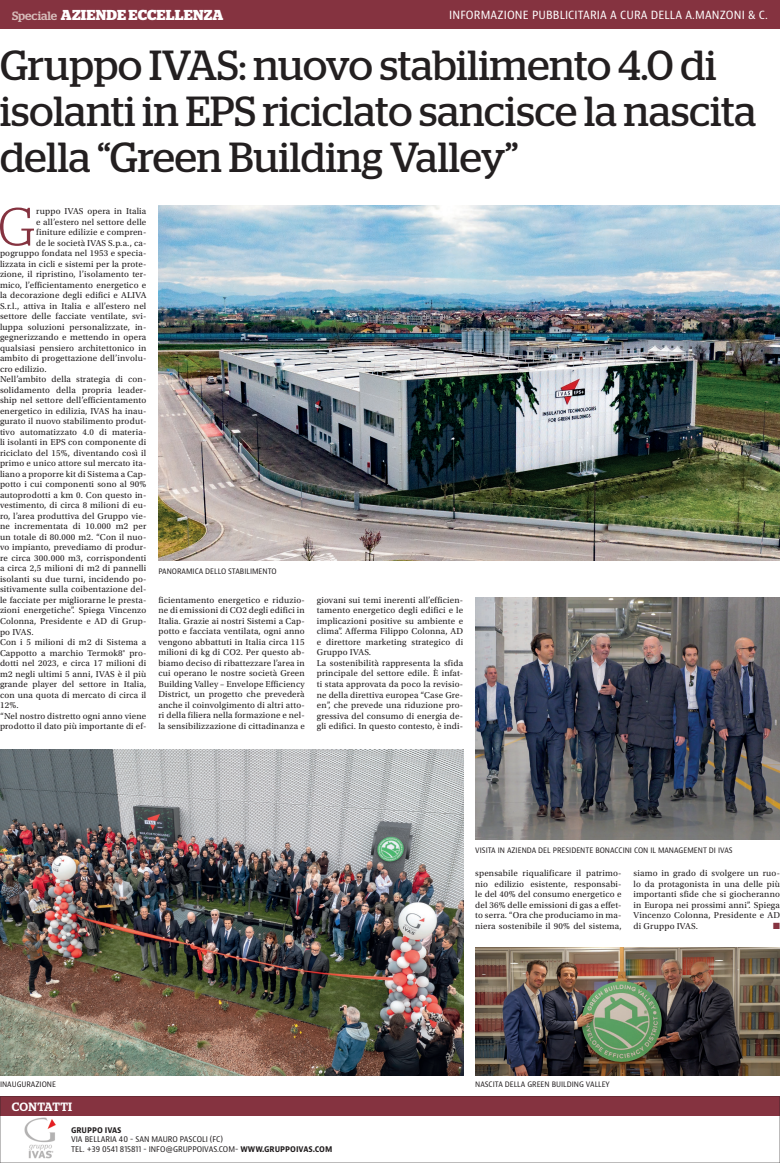
<style>
.page{position:relative;width:780px;height:1163px;background:#fff}
.page>*{position:absolute;margin:0;border:0;box-sizing:border-box;transform-origin:0 0}
.t1{font:300 54px "Stag";color:#853340}
.t2{font:42px/46px "Stag";color:#231f20}
.t3{font:700 14.4px "Stag";letter-spacing:.02em;color:#fff}
.t4{font:condensed 12px "Bernina Sans";letter-spacing:.01em;color:#fff}
.t5{font:500 12px "Stag";letter-spacing:.02em;color:#fff}
.t6{font:9px/10.5px "Utopia Std";letter-spacing:.02em;color:#231f20;text-align:justify}
.t7{font:9px "Zapf Dingbats ITC";color:#853340}
.t8{font:condensed 8.3px/9.4px "Bernina Sans";color:#231f20}
.t9{font:700 condensed 8.3px "Bernina Sans";color:#231f20}
.t10{font:condensed 8px "Bernina Sans";color:#231f20}
.s1{font-weight:500;font-size:12px;color:#d6bbb9}
.s2{font-weight:700}
</style>
<div class="page">
<div style="left:0;top:0;width:780px;height:29px;background:#853340"></div>
<svg style="left:0;top:1096px;width:780px;height:66px"></svg>
<div style="left:12px;top:1116px;width:134px;height:43px;background:#fff"></div>
<img style="left:24px;top:1117px;width:32px;height:42px">
<img style="left:158px;top:206px;width:622px;height:354px">
<img style="left:0;top:749px;width:463px;height:326px">
<img style="left:475px;top:597px;width:305px;height:242px">
<img style="left:475px;top:947px;width:305px;height:128px">
<h3 class="t3" style="left:12px;top:7px;width:213px"><span class="s1">Speciale</span> AZIENDE ECCELLENZA</h3>
<h3 class="t4" style="left:449px;top:7px;width:320px">INFORMAZIONE PUBBLICITARIA A CURA DELLA A.MANZONI &amp; C.</h3>
<h2 class="t2" style="left:0;top:41px;width:758px">Gruppo IVAS: nuovo stabilimento 4.0 di isolanti in EPS riciclato sancisce la nascita della “Green Building Valley”</h2>
<h1 class="t1" style="left:-2px;top:196px;width:39px">G</h1>
<p class="t6" style="left:36px;top:206px;width:112px">ruppo IVAS opera in Italia</p>
<p class="t6" style="left:36px;top:216px;width:112px">e all’estero nel settore delle</p>
<p class="t6" style="left:36px;top:227px;width:112px">finiture edilizie e compren-</p>
<p class="t6" style="left:36px;top:237px;width:112px">de le società IVAS S.p.a., ca-</p>
<p class="t6" style="left:0;top:248px;width:148px">pogruppo fondata nel 1953 e specia-</p>
<p class="t6" style="left:0;top:258px;width:148px">lizzata in cicli e sistemi per la prote-</p>
<p class="t6" style="left:0;top:269px;width:148px">zione, il ripristino, l’isolamento ter-</p>
<p class="t6" style="left:0;top:279px;width:148px">mico, l’efficientamento energetico e</p>
<p class="t6" style="left:0;top:290px;width:148px">la decorazione degli edifici e ALIVA</p>
<p class="t6" style="left:0;top:300px;width:148px">S.r.l., attiva in Italia e all’estero nel</p>
<p class="t6" style="left:0;top:311px;width:148px">settore delle facciate ventilate, svi-</p>
<p class="t6" style="left:0;top:321px;width:148px">luppa soluzioni personalizzate, in-</p>
<p class="t6" style="left:0;top:332px;width:148px">gegnerizzando e mettendo in opera</p>
<p class="t6" style="left:0;top:342px;width:148px">qualsiasi pensiero architettonico in</p>
<p class="t6" style="left:0;top:353px;width:148px">ambito di progettazione dell’involu-</p>
<p class="t6" style="left:0;top:363px;width:48px">cro edilizio.</p>
<p class="t6" style="left:0;top:374px;width:148px">Nell’ambito della strategia di con-</p>
<p class="t6" style="left:0;top:384px;width:148px">solidamento della propria leader-</p>
<p class="t6" style="left:0;top:395px;width:148px">ship nel settore dell’efficientamento</p>
<p class="t6" style="left:0;top:406px;width:148px">energetico in edilizia, IVAS ha inau-</p>
<p class="t6" style="left:0;top:416px;width:148px">gurato il nuovo stabilimento produt-</p>
<p class="t6" style="left:0;top:427px;width:148px">tivo automatizzato 4.0 di materia-</p>
<p class="t6" style="left:0;top:437px;width:148px">li isolanti in EPS con componente di</p>
<p class="t6" style="left:0;top:448px;width:148px">riciclato del 15%, diventando così il</p>
<p class="t6" style="left:0;top:458px;width:148px">primo e unico attore sul mercato ita-</p>
<p class="t6" style="left:0;top:469px;width:148px">liano a proporre kit di Sistema a Cap-</p>
<p class="t6" style="left:0;top:479px;width:148px">potto i cui componenti sono al 90%</p>
<p class="t6" style="left:0;top:490px;width:148px">autoprodotti a km 0. Con questo in-</p>
<p class="t6" style="left:0;top:500px;width:148px">vestimento, di circa 8 milioni di eu-</p>
<p class="t6" style="left:0;top:511px;width:148px">ro, l’area produttiva del Gruppo vie-</p>
<p class="t6" style="left:0;top:521px;width:148px">ne incrementata di 10.000 m2 per</p>
<p class="t6" style="left:0;top:532px;width:148px">un totale di 80.000 m2. “Con il nuo-</p>
<p class="t6" style="left:0;top:542px;width:148px">vo impianto, prevediamo di produr-</p>
<p class="t6" style="left:0;top:553px;width:148px">re circa 300.000 m3, corrispondenti</p>
<p class="t6" style="left:0;top:563px;width:148px">a circa 2,5 milioni di m2 di pannelli</p>
<p class="t6" style="left:0;top:574px;width:148px">isolanti su due turni, incidendo po-</p>
<p class="t6" style="left:0;top:584px;width:148px">sitivamente sulla coibentazione del-</p>
<p class="t6" style="left:0;top:595px;width:148px">le facciate per migliorarne le presta-</p>
<p class="t6" style="left:0;top:605px;width:148px">zioni energetiche”. Spiega Vincenzo</p>
<p class="t6" style="left:0;top:616px;width:148px">Colonna, Presidente e AD di Grup-</p>
<p class="t6" style="left:0;top:626px;width:35px">po IVAS.</p>
<p class="t6" style="left:0;top:637px;width:148px">Con i 5 milioni di m2 di Sistema a</p>
<p class="t6" style="left:0;top:647px;width:148px">Cappotto a marchio Termok8® pro-</p>
<p class="t6" style="left:0;top:658px;width:148px">dotti nel 2023, e circa 17 milioni di</p>
<p class="t6" style="left:0;top:668px;width:148px">m2 negli ultimi 5 anni, IVAS è il più</p>
<p class="t6" style="left:0;top:679px;width:148px">grande player del settore in Italia,</p>
<p class="t6" style="left:0;top:689px;width:148px">con una quota di mercato di circa il</p>
<p class="t6" style="left:0;top:700px;width:20px">12%.</p>
<p class="t6" style="left:0;top:710px;width:148px">“Nel nostro distretto ogni anno viene</p>
<p class="t6" style="left:0;top:721px;width:148px">prodotto il dato più importante di ef-</p>
<p class="t10" style="left:158px;top:566px;width:120px">PANORAMICA DELLO STABILIMENTO</p>
<p class="t6" style="left:158px;top:594px;width:148px">ficientamento energetico e riduzio&shy;ne di emissioni di CO2 degli edifici in Italia. Grazie ai nostri Sistemi a Cap&shy;potto e facciata ventilata, ogni anno vengono abbattuti in Italia circa 115 milioni di kg di CO2. Per questo ab&shy;biamo deciso di ribattezzare l’area in cui operano le nostre società Green Building Valley – Envelope Efficiency District, un progetto che prevederà anche il coinvolgimento di altri atto&shy;ri della filiera nella formazione e nel&shy;la sensibilizzazione di cittadinanza e</p>
<p class="t6" style="left:317px;top:594px;width:148px;text-align:left">giovani sui temi inerenti all’efficien&shy;tamento energetico degli edifici e le implicazioni positive su ambiente e clima”. Afferma Filippo Colonna, AD e direttore marketing strategico di Gruppo IVAS.<br>La sostenibilità rappresenta la sfida principale del settore edile. È infat&shy;ti stata approvata da poco la revisio&shy;ne della direttiva europea “Case Gre&shy;en”, che prevede una riduzione pro&shy;gressiva del consumo di energia de&shy;gli edifici. In questo contesto, è indi-</p>
<p class="t10" style="left:475px;top:845px;width:259px">VISITA IN AZIENDA DEL PRESIDENTE BONACCINI CON IL MANAGEMENT DI IVAS</p>
<p class="t6" style="left:475px;top:868px;width:148px">spensabile riqualificare il patrimo&shy;nio edilizio esistente, responsabi&shy;le del 40% del consumo energetico e del 36% delle emissioni di gas a effet&shy;to serra. “Ora che produciamo in ma&shy;niera sostenibile il 90% del sistema,</p>
<p class="t6" style="left:633px;top:867px;width:148px">siamo in grado di svolgere un ruo&shy;lo da protagonista in una delle più importanti sfide che si giocheranno in Europa nei prossimi anni”. Spiega Vincenzo Colonna, Presidente e AD di Gruppo IVAS.</p>
<p class="t7" style="left:773px;top:921px;width:8px">■</p>
<p class="t10" style="left:0;top:1078px;width:58px">INAUGURAZIONE</p>
<p class="t10" style="left:475px;top:1078px;width:136px">NASCITA DELLA GREEN BUILDING VALLEY</p>
<h3 class="t5" style="left:12px;top:1099px;width:62px">CONTATTI</h3>
<p class="t9" style="left:71px;top:1124px;width:52px">GRUPPO IVAS</p>
<p class="t8" style="left:71px;top:1134px;width:263px">VIA BELLARIA 40 - SAN MAURO PASCOLI (FC)<br>TEL. +39 0541 815811 - INFO@GRUPPOIVAS.COM- <span class="s2">WWW.GRUPPOIVAS.COM</span></p>
</div>
